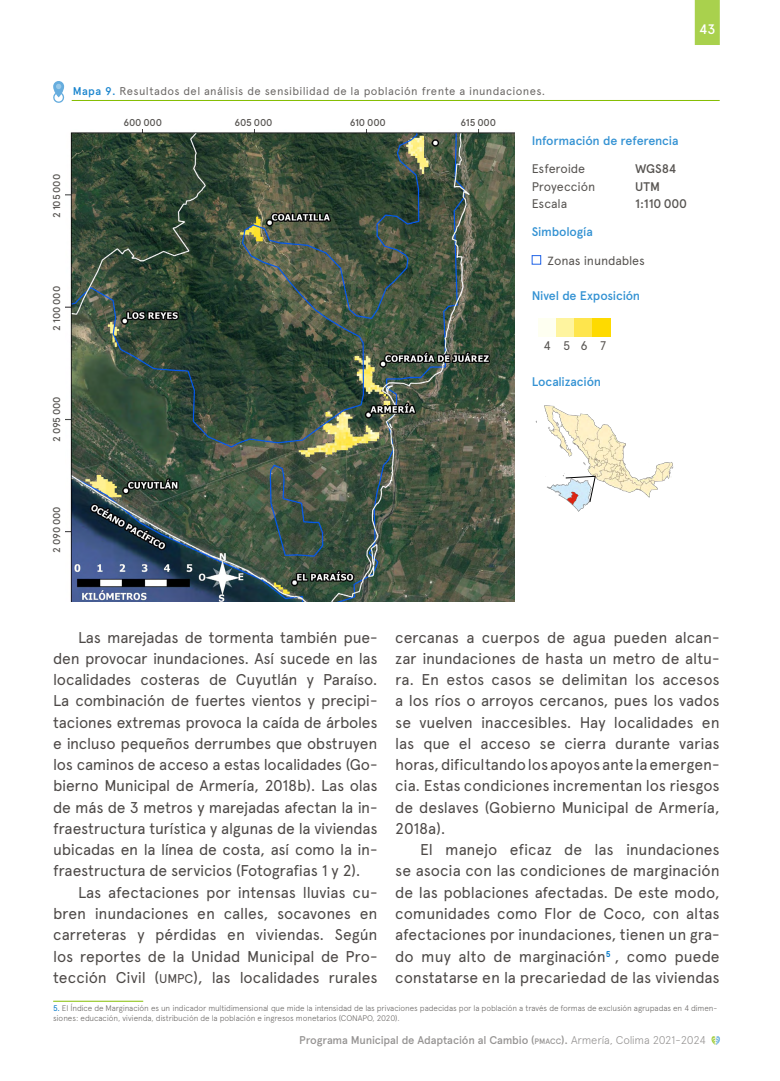
<style>
.page{position:relative;width:780px;height:1081px;background:#fff}
.page>*{position:absolute;margin:0;border:0;box-sizing:border-box;transform-origin:0 0}
.t1{font:15.62px/21.2px "Apercu";letter-spacing:-.01em;color:#4d4947;text-align:justify}
.t2{font:500 13.75px "Apercu";color:#fff}
.t3{font:500 12.5px "Apercu";letter-spacing:-.015em;color:#3392d3}
.t4{font:12.5px "Apercu";letter-spacing:-.01em;color:#575451}
.t5{font:500 12.5px "Apercu";letter-spacing:-.01em;color:#575451}
.t6{font:11.25px "Apercu";letter-spacing:.03em;color:#6c6967}
.t7{font:500 11.25px "Apercu";letter-spacing:-.015em;color:#969493}
.t8{font:500 10px "Apercu";letter-spacing:-.02em;color:#575451}
.t9{font:300 8.12px/9.8px "Apercu";letter-spacing:-.015em;color:#6c6967}
.s1{font-weight:500;color:#1a85ce}
.s2{font-size:11.88px}
.s3{font-size:12.62px}
.s4{font-weight:400;color:#0077c8}
.s5{font-size:7.88px}
.s6{font-weight:300}
</style>
<div class="page">
<div style="left:694px;top:0;width:25px;height:45px;background:#a9d14d"></div>
<svg style="left:711px;top:1036px;width:9px;height:9px"></svg>
<hr style="left:53px;top:1001px;width:90px;height:1px;background:#84bd00">
<hr style="left:72px;top:100px;width:647px;height:1px;background:#84bd00">
<svg style="left:53px;top:81px;width:12px;height:22px"></svg>
<img style="left:65px;top:129px;width:449px;height:472px">
<div style="left:531px;top:255px;width:10px;height:10px;border:1px solid #2164e7"></div>
<div style="left:538px;top:318px;width:18px;height:19px;background:#fefff1"></div>
<div style="left:556px;top:318px;width:18px;height:19px;background:#fef49f"></div>
<div style="left:574px;top:318px;width:18px;height:19px;background:#fee54d"></div>
<div style="left:592px;top:318px;width:18px;height:19px;background:#feda00"></div>
<img style="left:535px;top:405px;width:139px;height:107px">
<svg style="left:565px;top:476px;width:30px;height:26px"></svg>
<p class="t2" style="left:699px;top:21px;width:18px">43</p>
<p class="t8" style="left:51px;top:218px;width:45px;rotate:-90deg">2 105 000</p>
<p class="t8" style="left:51px;top:330px;width:46px;rotate:-90deg">2 100 000</p>
<p class="t8" style="left:51px;top:442px;width:47px;rotate:-90deg">2 095 000</p>
<p class="t6" style="left:73px;top:84px;width:473px"><span class="s1">Mapa 9.</span> Resultados del análisis de sensibilidad de la población frente a inundaciones.</p>
<p class="t8" style="left:123px;top:116px;width:40px">600 000</p>
<p class="t8" style="left:234px;top:116px;width:40px">605 000</p>
<p class="t8" style="left:350px;top:116px;width:37px">610 000</p>
<p class="t8" style="left:460px;top:116px;width:37px">615 000</p>
<p class="t3" style="left:531px;top:133px;width:148px">Información de referencia</p>
<p class="t4" style="left:531px;top:161px;width:55px">Esferoide</p>
<p class="t5" style="left:635px;top:161px;width:43px">WGS84</p>
<p class="t4" style="left:531px;top:179px;width:65px">Proyección</p>
<p class="t5" style="left:635px;top:179px;width:26px">UTM</p>
<p class="t4" style="left:531px;top:196px;width:37px">Escala</p>
<p class="t5" style="left:635px;top:196px;width:54px">1:110 000</p>
<p class="t3" style="left:531px;top:225px;width:63px">Simbología</p>
<p class="t4" style="left:547px;top:253px;width:99px"><span class="s2">Z</span>onas inundables</p>
<p class="t3" style="left:531px;top:288px;width:110px">Nivel de Exposición</p>
<p class="t4" style="left:543px;top:338px;width:64px">4 5 6 7</p>
<p class="t3" style="left:531px;top:374px;width:71px">Localización</p>
<p class="t8" style="left:51px;top:553px;width:48px;rotate:-90deg">2 090 000</p>
<p class="t1" style="left:53px;top:626px;width:326px;text-indent:25px">Las marejadas de tormenta también pue&shy;den provocar inundaciones. Así sucede en las localidades costeras de Cuyutlán y Paraíso.<br>La combinación de fuertes vientos y precipi&shy;taciones extremas provoca la caída de árboles e incluso pequeños derrumbes que obstruyen los caminos de acceso a estas localidades (Go&shy;bierno Municipal de Armería, 2018b). Las olas de más de 3 metros y marejadas afectan la in&shy;fraestructura turística y algunas de la viviendas ubicadas en la línea de costa, así como la in&shy;fraestructura de servicios (Fotografias 1 y 2).</p>
<p class="t1" style="left:53px;top:881px;width:326px;text-indent:25px">Las afectaciones por intensas lluvias cu&shy;bren inundaciones en calles, socavones en carreteras y pérdidas en viviendas. Según los reportes de la Unidad Municipal de Pro&shy;tección Civil (<span class="s3">UMPC</span></p>
<p class="t1" style="left:395px;top:626px;width:326px">cercanas a cuerpos de agua pueden alcan&shy;zar inundaciones de hasta un metro de altu&shy;ra. En estos casos se delimitan los accesos a los ríos o arroyos cercanos, pues los vados se vuelven inaccesibles. Hay localidades en las que el acceso se cierra durante varias horas, dificultando los apoyos ante la emergen&shy;cia. Estas condiciones incrementan los riesgos de deslaves (Gobierno Municipal de Armería, 2018a).</p>
<p class="t1" style="left:395px;top:839px;width:326px;text-indent:25px">El manejo eficaz de las inundaciones se asocia con las condiciones de marginación de las poblaciones afectadas. De este modo, comunidades como Flor de Coco, con altas afectaciones por inundaciones, tienen un gra&shy;do muy alto de marginación<sup>5</sup> , como puede constatarse en la precariedad de las viviendas</p>
<p class="t1" style="left:193px;top:966px;width:186px">), las localidades rurales</p>
<p class="t9" style="left:53px;top:1003px;width:665px"><span class="s4">5.</span> El Índice de Marginación es un indicador multidimensional que mide la intensidad de las privaciones padecidas por la población a través de formas de exclusión agrupadas en 4 dimen&shy;siones: educación, vivienda, distribución de la población e ingresos monetarios (CONAPO, 2020).</p>
<p class="t7" style="left:299px;top:1033px;width:408px">Programa Municipal de Adaptación al Cambio (<span class="s5">PMACC</span>). <span class="s6">Armería, Colima 2021-2024</span></p>
</div>
